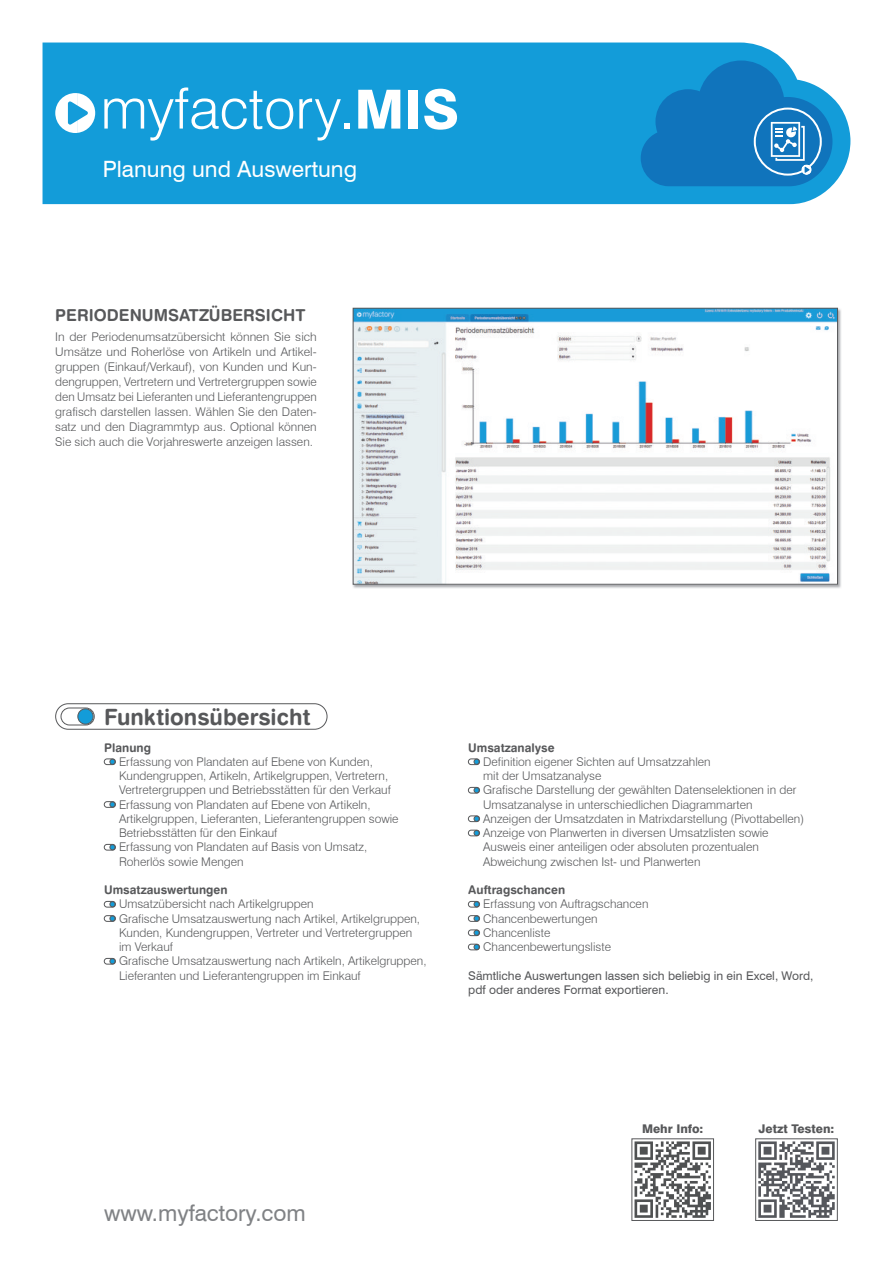
<style>
.page{position:relative;width:893px;height:1263px;background:#fff}
.page>*{position:absolute;margin:0;border:0;box-sizing:border-box;transform-origin:0 0}
.t1{font:800 54px "Swiss 721 BT";color:#fff}
.t2{font:22.5px "Swiss 721 BT";color:#fff}
.t3{font:22.5px "Swiss 721 BT Bold Rounded";color:#57585a}
.t4{font:22.5px "Swiss 721 BT";color:#808285}
.t5{font:16.5px "Swiss 721 BT Bold Rounded";color:#57585a}
.t6{font:300 12px/14.2px "Swiss 721 BT";color:#57585a}
.t7{font:12px/14.2px "Swiss 721 BT";color:#57585a}
.t8{font:12px "Swiss 721 BT Bold Rounded";color:#57585a}
.t9{font:800 12px "Swiss 721 BT";color:#57585a}
.s1{font-weight:400}
</style>
<div class="page">
<div style="left:43px;top:43px;width:807px;height:161px;background:#139cd9"></div>
<svg style="left:641px;top:61px;width:191px;height:125px;background:#2487c7"></svg>
<div style="left:55px;top:703px;width:272px;height:27px;border:1px solid #57585a;border-radius:13px"></div>
<div style="left:61px;top:708px;width:33px;height:17px;border:1px solid #57585a;border-radius:9px"></div>
<div style="left:78px;top:709px;width:15px;height:15px;background:#139cd9;border-radius:50%"></div>
<div style="left:78px;top:709px;width:15px;height:15px;border:1px solid #57585a;border-radius:50%"></div>
<div style="left:104px;top:759px;width:11px;height:6px;border:1px solid #57585a;border-radius:3px"></div>
<svg style="left:110px;top:759px;width:5px;height:5px"></svg>
<div style="left:104px;top:801px;width:11px;height:6px;border:1px solid #57585a;border-radius:3px"></div>
<svg style="left:110px;top:802px;width:5px;height:5px"></svg>
<div style="left:104px;top:844px;width:11px;height:6px;border:1px solid #57585a;border-radius:3px"></div>
<svg style="left:110px;top:845px;width:5px;height:5px"></svg>
<div style="left:104px;top:901px;width:11px;height:6px;border:1px solid #57585a;border-radius:3px"></div>
<svg style="left:110px;top:902px;width:5px;height:5px"></svg>
<div style="left:104px;top:915px;width:11px;height:6px;border:1px solid #57585a;border-radius:3px"></div>
<svg style="left:110px;top:916px;width:5px;height:5px"></svg>
<div style="left:104px;top:958px;width:11px;height:6px;border:1px solid #57585a;border-radius:3px"></div>
<svg style="left:110px;top:959px;width:5px;height:5px"></svg>
<div style="left:468px;top:759px;width:12px;height:6px;border:1px solid #57585a;border-radius:3px"></div>
<svg style="left:474px;top:759px;width:5px;height:5px"></svg>
<div style="left:468px;top:787px;width:12px;height:6px;border:1px solid #57585a;border-radius:3px"></div>
<svg style="left:474px;top:788px;width:5px;height:5px"></svg>
<div style="left:468px;top:816px;width:12px;height:6px;border:1px solid #57585a;border-radius:3px"></div>
<svg style="left:474px;top:816px;width:5px;height:5px"></svg>
<div style="left:468px;top:830px;width:12px;height:6px;border:1px solid #57585a;border-radius:3px"></div>
<svg style="left:474px;top:830px;width:5px;height:6px"></svg>
<div style="left:468px;top:901px;width:12px;height:6px;border:1px solid #57585a;border-radius:3px"></div>
<svg style="left:474px;top:902px;width:5px;height:5px"></svg>
<div style="left:468px;top:915px;width:12px;height:6px;border:1px solid #57585a;border-radius:3px"></div>
<svg style="left:474px;top:916px;width:5px;height:5px"></svg>
<div style="left:468px;top:930px;width:12px;height:6px;border:1px solid #57585a;border-radius:3px"></div>
<svg style="left:474px;top:930px;width:5px;height:5px"></svg>
<div style="left:468px;top:944px;width:12px;height:6px;border:1px solid #57585a;border-radius:3px"></div>
<svg style="left:474px;top:944px;width:5px;height:6px"></svg>
<svg style="left:758px;top:1141px;width:77px;height:77px"></svg>
<div style="left:755px;top:1138px;width:83px;height:83px;border:1px solid #57585a"></div>
<svg style="left:634px;top:1141px;width:77px;height:77px"></svg>
<div style="left:631px;top:1138px;width:83px;height:83px;border:1px solid #57585a"></div>
<svg style="left:55px;top:93px;width:40px;height:40px"></svg>
<svg style="left:104px;top:87px;width:189px;height:54px;background:#3caddf"></svg>
<svg style="left:299px;top:98px;width:42px;height:43px"></svg>
<img style="left:353px;top:308px;width:488px;height:280px">
<img style="left:355px;top:310px;width:481px;height:272px">
<div style="left:353px;top:308px;width:485px;height:276px;border:1px solid #57585a"></div>
<h1 class="t1" style="left:340px;top:89px;width:121px"><span class="s1">.</span>MIS</h1>
<h2 class="t2" style="left:103px;top:161px;width:256px">Planung und Auswertung</h2>
<h3 class="t5" style="left:55px;top:309px;width:252px">PERIODENUMSATZÜBERSICHT</h3>
<p class="t6" style="left:55px;top:330px;width:263px;line-height:15px;text-align:justify">In der Periodenumsatzübersicht können Sie sich Umsätze und Roherlöse von Artikeln und Artikel&shy;gruppen (Einkauf/Verkauf), von Kunden und Kun&shy;dengruppen, Vertretern und Vertreter gruppen sowie den Umsatz bei Lieferanten und Lieferantengruppen grafisch darstellen lassen. Wählen Sie den Daten&shy;satz und den Diagrammtyp aus. Optional können Sie sich auch die Vorjahreswerte anzeigen lassen.</p>
<h2 class="t3" style="left:104px;top:708px;width:208px">Funktionsübersicht</h2>
<p class="t8" style="left:104px;top:743px;width:48px">Planung</p>
<p class="t6" style="left:119px;top:756px;width:281px">Erfassung von Plandaten auf Ebene von Kunden, Kundengruppen, Artikeln, Artikelgruppen, Vertretern, Vertretergruppen und Betriebsstätten für den Verkauf Erfassung von Plandaten auf Ebene von Artikeln, Artikelgruppen, Lieferanten, Lieferantengruppen sowie Betriebsstätten für den Einkauf<br>Erfassung von Plandaten auf Basis von Umsatz, Roherlös sowie Mengen</p>
<p class="t8" style="left:104px;top:885px;width:125px">Umsatzauswertungen</p>
<p class="t6" style="left:119px;top:898px;width:309px">Umsatzübersicht nach Artikelgruppen<br>Grafische Umsatzauswertung nach Artikel, Artikelgruppen, Kunden, Kundengruppen, Vertreter und Vertretergruppen im Verkauf<br>Grafische Umsatzauswertung nach Artikeln, Artikelgruppen, Lieferanten und Lieferantengruppen im Einkauf</p>
<p class="t8" style="left:468px;top:743px;width:88px">Umsatzanalyse</p>
<p class="t6" style="left:483px;top:756px;width:322px">Definition eigener Sichten auf Umsatzzahlen<br>mit der Umsatzanalyse<br>Grafische Darstellung der gewählten Datenselektionen in der Umsatzanalyse in unterschiedlichen Diagrammarten<br>Anzeigen der Umsatzdaten in Matrixdarstellung (Pivottabellen)<br>Anzeige von Planwerten in diversen Umsatzlisten sowie Ausweis einer anteiligen oder absoluten prozentualen Abweichung zwischen Ist- und Planwerten</p>
<p class="t8" style="left:468px;top:885px;width:98px">Auftragschancen</p>
<p class="t6" style="left:483px;top:898px;width:167px">Erfassung von Auftragschancen<br>Chancenbewertungen<br>Chancenliste<br>Chancenbewertungsliste</p>
<p class="t7" style="left:468px;top:969px;width:347px">Sämtliche Auswertungen lassen sich beliebig in ein Excel, Word, pdf oder anderes Format exportieren.</p>
<h2 class="t4" style="left:104px;top:1204px;width:203px">www.myfactory.com</h2>
<p class="t9" style="left:642px;top:1124px;width:63px">Mehr Info:</p>
<p class="t9" style="left:759px;top:1124px;width:77px">Jetzt Testen:</p>
</div>
